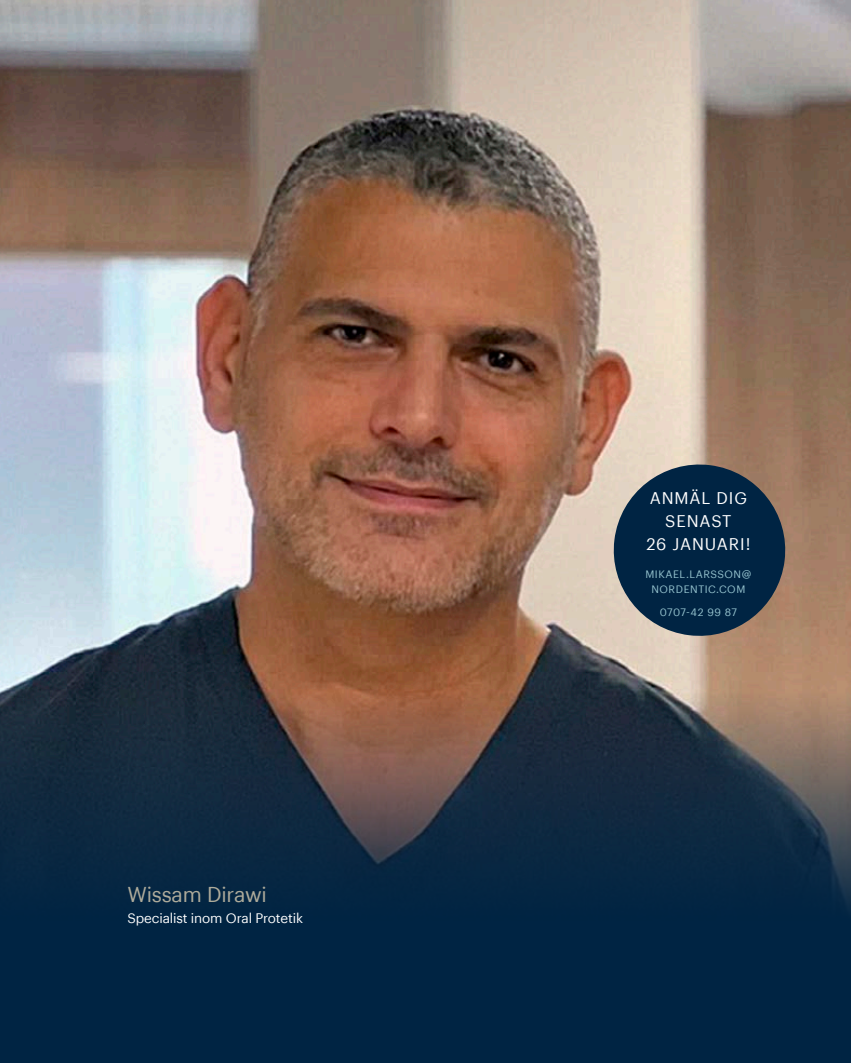
<style>
.page{position:relative;width:851px;height:1063px;background:#fff}
.page>*{position:absolute;margin:0;border:0;box-sizing:border-box;transform-origin:0 0}
.Brödtext{font:21px "Graphik";letter-spacing:-.01em;color:#aeab9b}
.t1{font:16.5px/22.6px "Graphik";letter-spacing:.055em;color:#fff;text-align:center}
.Brödtext-2{font:13.5px "Graphik";letter-spacing:-.01em;color:#fff}
.t2{font:10.5px/15px "Graphik";letter-spacing:.055em;color:#97c4cf;text-align:center}
.t3{font:10.5px "Graphik";letter-spacing:.03em;color:#97c4cf}
</style>
<div class="page">
<img style="left:0;top:0;width:850px;height:593px">
<svg style="left:0;top:593px;width:850px;height:470px;background:#2e3b4a"></svg>
<hr style="left:850px;top:0;width:1px;height:1063px;background:#cdcbc1">
<svg style="left:608px;top:459px;width:182px;height:182px;background:#3c4d5c"></svg>
<p class="Brödtext" style="left:128px;top:879px;width:141px">Wissam Dirawi</p>
<p class="Brödtext-2" style="left:128px;top:908px;width:177px">Specialist inom Oral Protetik</p>
<p class="t1" style="left:646px;top:486px;width:106px">ANMÄL DIG<br>SENAST<br>26 JANUARI!</p>
<p class="t2" style="left:645px;top:566px;width:107px">MIKAEL.LARSSON@<br>NORDENTIC.COM</p>
<p class="t3" style="left:659px;top:604px;width:79px">0707-42 99 87</p>
</div>
